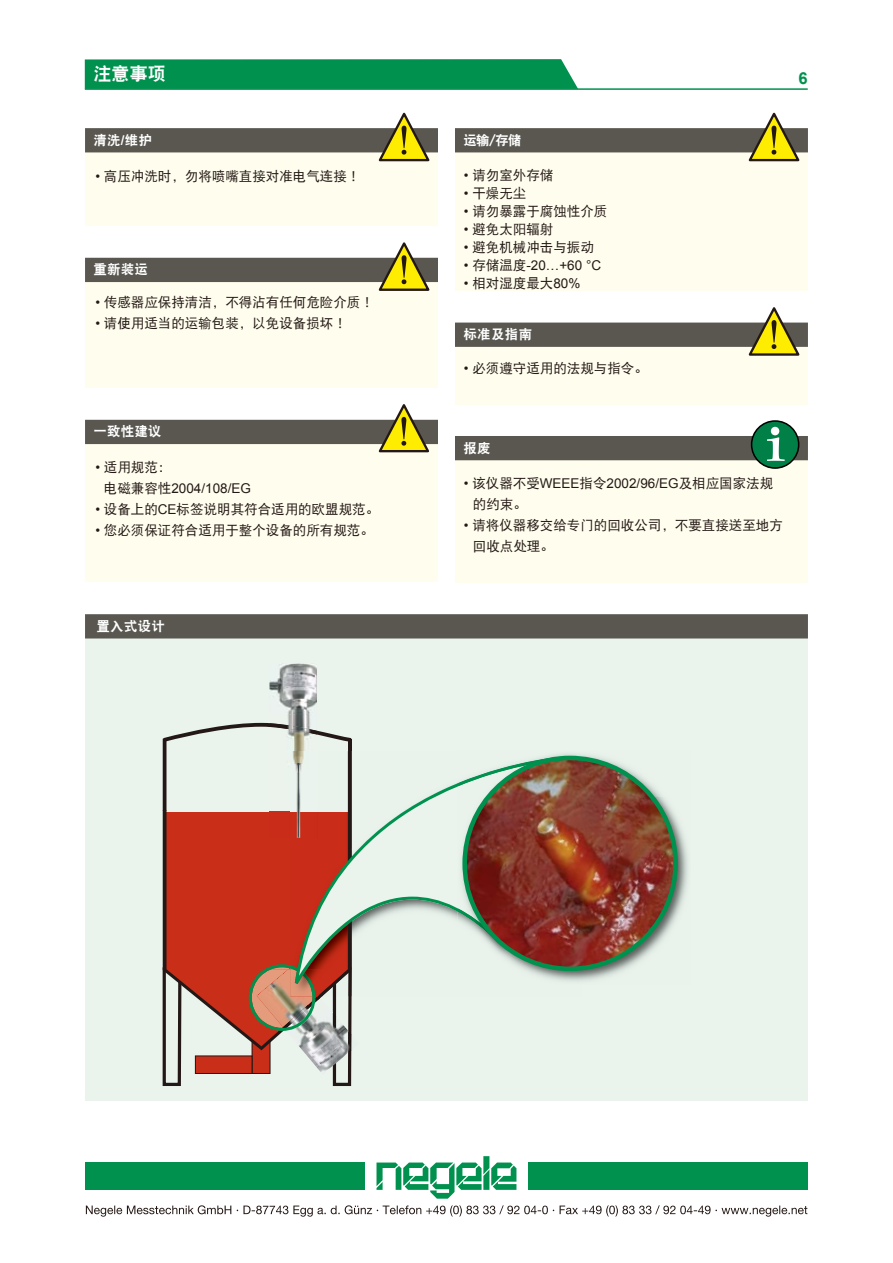
<style>
.page{position:relative;width:893px;height:1263px;background:#fff}
.page>*{position:absolute;margin:0;border:0;box-sizing:border-box;transform-origin:0 0}
.t1{font:18px "DF Hei W9";color:#fff}
.t2{font:700 16.5px "Arial";color:#00914e}
.t3{font:13.5px/21px "DF Hei W5";color:#231815}
.t4{font:13.5px/21px "Arial";color:#231815}
.t5{font:13.5px "DF Hei W9";letter-spacing:.015em;color:#fff}
.s1{font-family:"Arial";font-weight:700}
.s2{font-family:"Arial"}
.s3{font-family:"DF Hei W5"}
</style>
<div class="page">
<svg style="left:376px;top:1156px;width:140px;height:43px"></svg>
<div style="left:85px;top:1162px;width:279px;height:28px;background:#00914e"></div>
<div style="left:529px;top:1162px;width:279px;height:28px;background:#00914e"></div>
<svg style="left:86px;top:1205px;width:721px;height:11px"></svg>
<div style="left:85px;top:59px;width:493px;height:29px;background:#00914e"></div>
<hr style="left:85px;top:88px;width:723px;height:2px;background:#00914e">
<div style="left:85px;top:129px;width:353px;height:97px;background:#fffeee"></div>
<div style="left:85px;top:274px;width:353px;height:114px;background:#fffeee"></div>
<div style="left:455px;top:129px;width:353px;height:162px;background:#fffeee"></div>
<div style="left:455px;top:436px;width:353px;height:146px;background:#fffeee"></div>
<div style="left:85px;top:436px;width:353px;height:146px;background:#fffeee"></div>
<div style="left:455px;top:324px;width:353px;height:80px;background:#fffeee"></div>
<div style="left:85px;top:631px;width:723px;height:470px;background:#eaf4ed"></div>
<div style="left:85px;top:128px;width:353px;height:24px;background:#595750"></div>
<svg style="left:379px;top:113px;width:50px;height:48px"></svg>
<div style="left:85px;top:258px;width:353px;height:24px;background:#595750"></div>
<svg style="left:379px;top:242px;width:50px;height:49px"></svg>
<div style="left:455px;top:128px;width:353px;height:24px;background:#595750"></div>
<svg style="left:749px;top:113px;width:50px;height:48px"></svg>
<div style="left:85px;top:420px;width:353px;height:24px;background:#595750"></div>
<svg style="left:379px;top:404px;width:50px;height:48px"></svg>
<div style="left:455px;top:436px;width:353px;height:24px;background:#595750"></div>
<div style="left:752px;top:421px;width:47px;height:47px;background:#007f47;border-radius:50%"></div>
<div style="left:751px;top:420px;width:48px;height:49px;border:2px solid #000;border-radius:50%"></div>
<svg style="left:767px;top:427px;width:18px;height:34px"></svg>
<div style="left:455px;top:323px;width:353px;height:24px;background:#595750"></div>
<svg style="left:749px;top:307px;width:50px;height:49px"></svg>
<div style="left:85px;top:614px;width:723px;height:24px;background:#595750"></div>
<div style="left:164px;top:812px;width:185px;height:158px;background:#c92e19"></div>
<svg style="left:163px;top:723px;width:188px;height:19px"></svg>
<hr style="left:163px;top:739px;width:3px;height:72px;background:#231815">
<hr style="left:348px;top:739px;width:4px;height:231px;background:#231815">
<hr style="left:163px;top:811px;width:3px;height:159px;background:#231815">
<img style="left:269px;top:663px;width:48px;height:149px">
<img style="left:269px;top:723px;width:48px;height:12px">
<img style="left:290px;top:751px;width:27px;height:61px">
<svg style="left:162px;top:964px;width:190px;height:122px"></svg>
<img style="left:290px;top:965px;width:25px;height:31px">
<svg style="left:295px;top:756px;width:163px;height:228px"></svg>
<img style="left:581px;top:818px;width:107px;height:163px">
<img style="left:524px;top:754px;width:57px;height:227px">
<img style="left:458px;top:756px;width:102px;height:168px">
<img style="left:465px;top:758px;width:211px;height:211px">
<p class="t1" style="left:94px;top:64px;width:74px">注意事项</p>
<p class="t2" style="left:798px;top:67px;width:11px">6</p>
<p class="t5" style="left:94px;top:133px;width:60px">清洗<span class="s1">/</span>维护</p>
<p class="t3" style="left:95px;top:166px;width:267px"><span class="s2">•</span> 高压冲洗时，勿将喷嘴直接对准电气连接！</p>
<p class="t5" style="left:94px;top:263px;width:56px">重新装运</p>
<p class="t3" style="left:95px;top:291px;width:280px"><span class="s2">•</span> 传感器应保持清洁，不得沾有任何危险介质！</p>
<p class="t3" style="left:95px;top:312px;width:253px"><span class="s2">•</span> 请使用适当的运输包装，以免设备损坏！</p>
<p class="t5" style="left:94px;top:425px;width:70px">一致性建议</p>
<p class="t4" style="left:104px;top:456px;width:149px;text-indent:-9px">• <span class="s3">适用规范：<br>电磁兼容性</span>2004/108/EG</p>
<p class="t3" style="left:95px;top:498px;width:285px"><span class="s2">•</span> 设备上的<span class="s2">CE</span>标签说明其符合适用的欧盟规范。</p>
<p class="t3" style="left:95px;top:519px;width:280px"><span class="s2">•</span> 您必须保证符合适用于整个设备的所有规范。</p>
<p class="t5" style="left:97px;top:619px;width:70px">置入式设计</p>
<p class="t5" style="left:463px;top:133px;width:59px">运输/存储</p>
<p class="t3" style="left:464px;top:165px;width:91px"><span class="s2">•</span> 请勿室外存储</p>
<p class="t3" style="left:464px;top:183px;width:64px"><span class="s2">•</span> 干燥无尘</p>
<p class="t3" style="left:464px;top:201px;width:145px"><span class="s2">•</span> 请勿暴露于腐蚀性介质</p>
<p class="t3" style="left:464px;top:219px;width:91px"><span class="s2">•</span> 避免太阳辐射</p>
<p class="t3" style="left:464px;top:237px;width:132px"><span class="s2">•</span> 避免机械冲击与振动</p>
<p class="t4" style="left:464px;top:255px;width:139px">• <span class="s3">存储温度</span>-20…+60 °C</p>
<p class="t3" style="left:464px;top:273px;width:118px"><span class="s2">•</span> 相对湿度最大<span class="s2">80%</span></p>
<p class="t5" style="left:463px;top:328px;width:70px">标准及指南</p>
<p class="t3" style="left:464px;top:357px;width:186px"><span class="s2">•</span> 必须遵守适用的法规与指令。</p>
<p class="t5" style="left:463px;top:441px;width:29px">报废</p>
<p class="t3" style="left:473px;top:472px;width:302px;text-indent:-9px"><span class="s2">•</span> 该仪器不受<span class="s2">WEEE</span>指令<span class="s2">2002/96/EG</span>及相应国家法规的约束。</p>
<p class="t3" style="left:473px;top:514px;width:312px;text-indent:-9px"><span class="s2">•</span> 请将仪器移交给专门的回收公司，不要直接送至地方回收点处理。</p>
</div>
